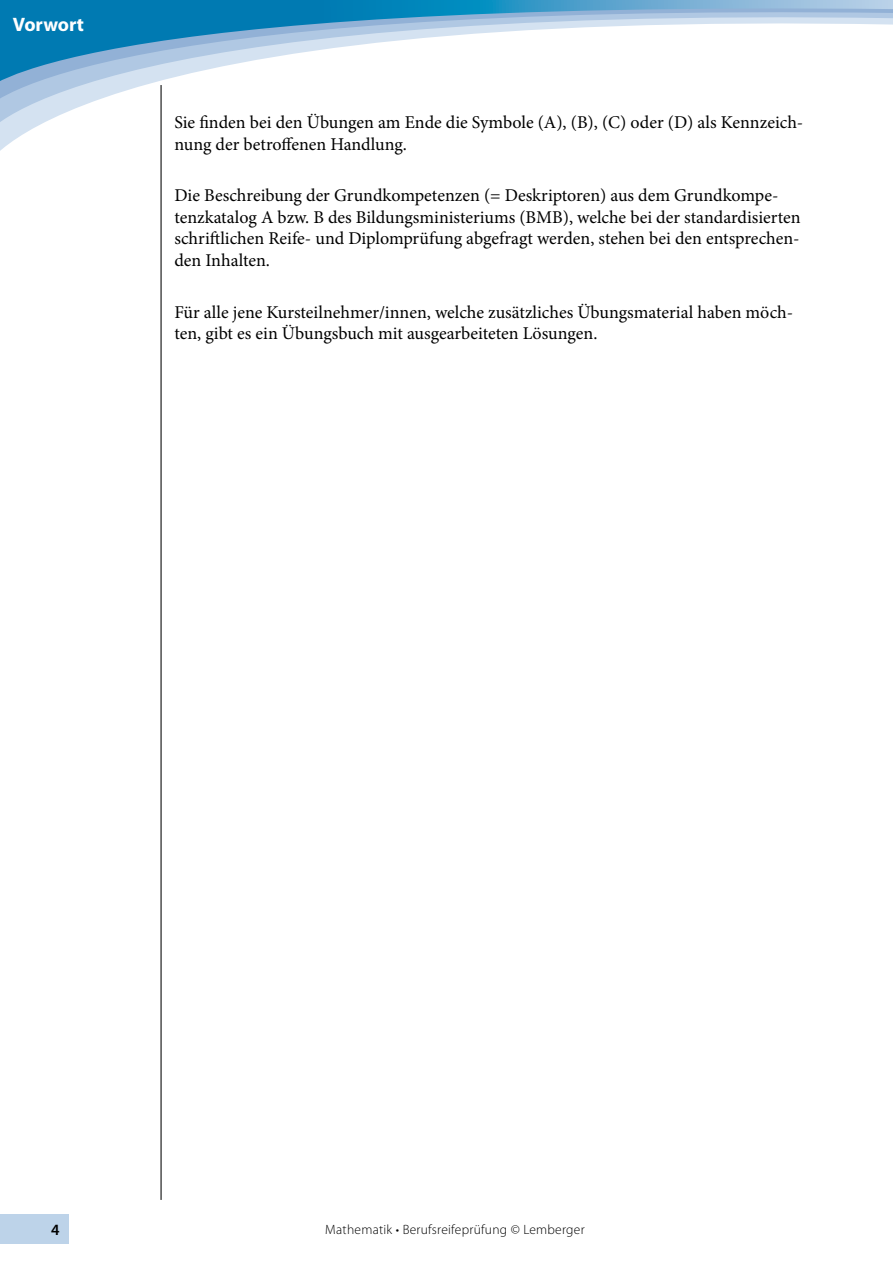
<style>
.page{position:relative;width:893px;height:1263px;background:#fff}
.page>*{position:absolute;margin:0;border:0;box-sizing:border-box;transform-origin:0 0}
.t1{font:700 19.5px "Myriad Pro";color:#fff}
.t2{font:18px/21.6px "Minion Pro";color:#000}
.t3{font:600 15.75px "Myriad Pro";color:#000}
.t4{font:300 13.5px "Myriad Pro";letter-spacing:.02em;color:#000}
</style>
<div class="page">
<div style="left:0;top:1214px;width:68px;height:30px;background:#bdd3e9"></div>
<svg style="left:0;top:110px;width:161px;height:26px"></svg>
<svg style="left:0;top:91px;width:161px;height:19px"></svg>
<svg style="left:0;top:0;width:893px;height:91px"></svg>
<hr style="left:161px;top:85px;width:1px;height:1115px;background:#010202">
<p class="t1" style="left:13px;top:11px;width:73px">Vorwort</p>
<p class="t2" style="left:174px;top:111px;width:630px">Sie finden bei den Übungen am Ende die Symbole (A), (B), (C) oder (D) als Kennzeich&shy;nung der betroffenen Handlung.</p>
<p class="t2" style="left:174px;top:185px;width:628px">Die Beschreibung der Grundkompetenzen (= Deskriptoren) aus dem Grundkompe&shy;tenzkatalog A bzw. B des Bildungsministeriums (BMB), welche bei der standardisierten schriftlichen Reife- und Diplomprüfung abgefragt werden, stehen bei den entsprechen&shy;den Inhalten.</p>
<p class="t2" style="left:174px;top:301px;width:620px">Für alle jene Kursteilnehmer/innen, welche zusätzliches Übungsmaterial haben möch&shy;ten, gibt es ein Übungsbuch mit ausgearbeiteten Lösungen.</p>
<p class="t3" style="left:51px;top:1219px;width:10px">4</p>
<p class="t4" style="left:325px;top:1221px;width:261px">Mathematik • Berufsreifeprüfung © Lemberger</p>
</div>
